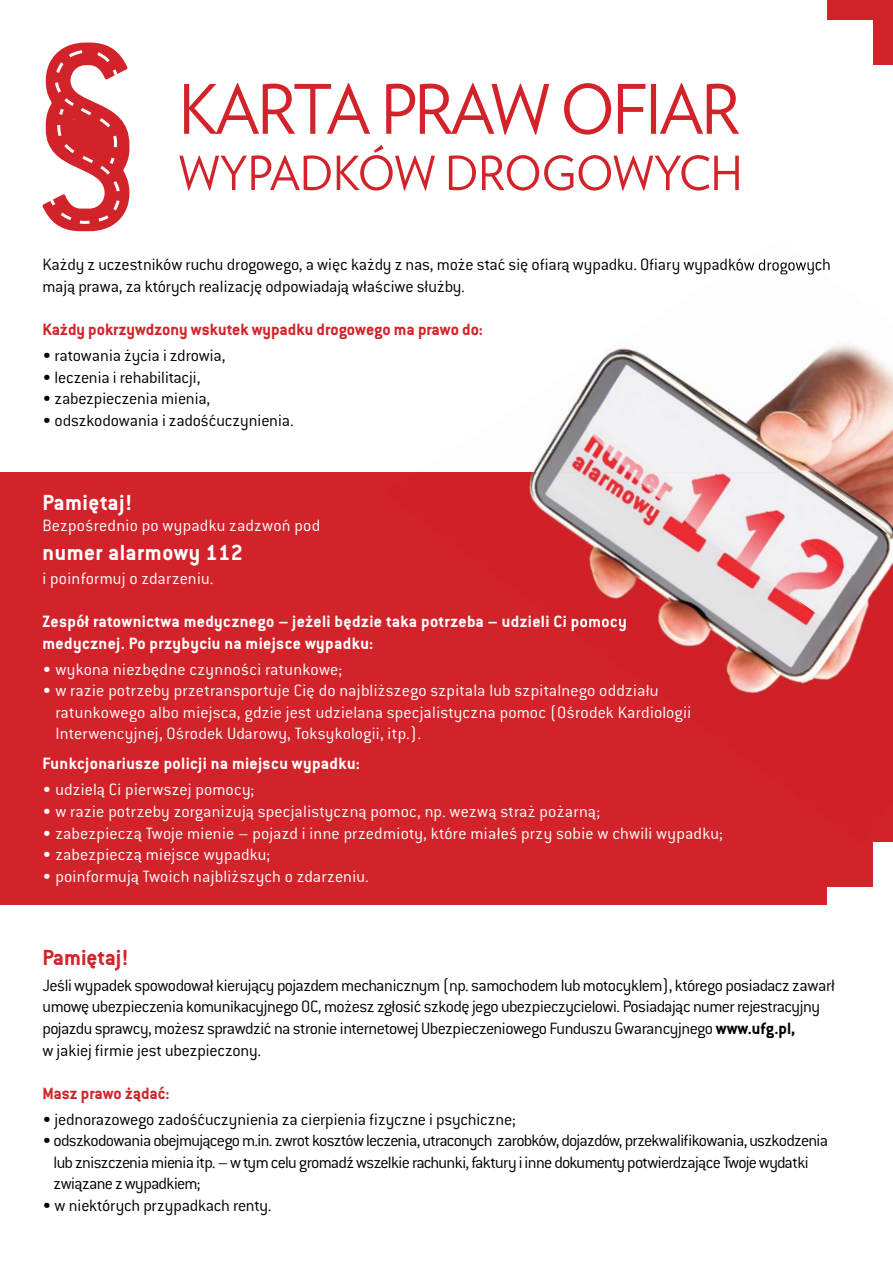
<style>
.page{position:relative;width:893px;height:1263px;background:#fff}
.page>*{position:absolute;margin:0;border:0;box-sizing:border-box;transform-origin:0 0}
.t1{font:700 24px "Conduit Pl";letter-spacing:.02em;color:#fff}
.t2{font:700 24px "Conduit Pl";color:#d2232a}
.t3{font:300 18px/21.6px "Conduit Pl";letter-spacing:-.02em;color:#000}
.t4{font:300 18px/21.6px "Conduit Pl";letter-spacing:.01em;color:#fff}
.t5{font:300 18px/21.6px "Conduit Pl";letter-spacing:-.04em;color:#000}
.t6{font:700 18px/21.6px "Conduit Pl";letter-spacing:.02em;color:#fff}
.t7{font:300 18px "Conduit Pl";color:#000}
.t8{font:700 18px "Conduit Pl";color:#d2232a}
.s1{font-weight:700}
</style>
<div class="page">
<svg style="left:179px;top:145px;width:560px;height:46px"></svg>
<svg style="left:184px;top:83px;width:555px;height:52px"></svg>
<svg style="left:43px;top:43px;width:86px;height:188px"></svg>
<div style="left:0;top:472px;width:893px;height:432px;background:#d2232a"></div>
<img style="left:572px;top:347px;width:202px;height:125px">
<img style="left:536px;top:407px;width:86px;height:65px">
<img style="left:687px;top:343px;width:206px;height:86px">
<img style="left:595px;top:435px;width:77px;height:37px">
<img style="left:774px;top:399px;width:119px;height:73px">
<img style="left:865px;top:390px;width:28px;height:59px">
<img style="left:729px;top:259px;width:91px;height:16px">
<img style="left:533px;top:472px;width:309px;height:224px">
<img style="left:623px;top:472px;width:247px;height:198px">
<img style="left:713px;top:472px;width:180px;height:132px">
<img style="left:803px;top:472px;width:90px;height:66px">
<img style="left:550px;top:615px;width:77px;height:16px">
<img style="left:645px;top:685px;width:14px;height:9px">
<img style="left:680px;top:706px;width:10px;height:11px">
<div style="left:873px;top:0;width:20px;height:65px;background:#d2232a"></div>
<div style="left:828px;top:0;width:65px;height:20px;background:#d2232a"></div>
<div style="left:873px;top:842px;width:20px;height:130px;background:#fff"></div>
<div style="left:828px;top:887px;width:65px;height:39px;background:#fff"></div>
<p class="t3" style="left:43px;top:253px;width:790px">Każdy z uczestników ruchu drogowego, a więc każdy z nas, może stać się ofiarą wypadku. Ofiary wypadków drogowych mają prawa, za których realizację odpowiadają właściwe służby.</p>
<p class="t8" style="left:43px;top:319px;width:442px">Każdy pokrzywdzony wskutek wypadku drogowego ma prawo do:</p>
<p class="t7" style="left:43px;top:345px;width:184px">• ratowania życia i zdrowia,</p>
<p class="t3" style="left:43px;top:366px;width:159px">• leczenia i rehabilitacji,</p>
<p class="t7" style="left:43px;top:388px;width:169px">• zabezpieczenia mienia,</p>
<p class="t7" style="left:43px;top:409px;width:253px">• odszkodowania i zadośćuczynienia.</p>
<h1 class="t1" style="left:43px;top:488px;width:92px">Pamiętaj!</h1>
<p class="t4" style="left:43px;top:514px;width:279px">Bezpośrednio po wypadku zadzwoń pod</p>
<h1 class="t1" style="left:43px;top:538px;width:202px">numer alarmowy 112</h1>
<p class="t4" style="left:43px;top:567px;width:173px">i poinformuj o zdarzeniu.</p>
<p class="t6" style="left:43px;top:610px;width:586px">Zespół ratownictwa medycznego – jeżeli będzie taka potrzeba – udzieli Ci pomocy medycznej. Po przybyciu na miejsce wypadku:</p>
<p class="t4" style="left:43px;top:658px;width:301px">• wykona niezbędne czynności ratunkowe;</p>
<p class="t4" style="left:55px;top:679px;width:637px;text-indent:-13px">• w razie potrzeby przetransportuje Cię do najbliższego szpitala lub szpitalnego oddziału ratunkowego albo miejsca, gdzie jest udzielana specjalistyczna pomoc (Ośrodek Kardiologii<br>Interwencyjnej, Ośrodek Udarowy, Toksykologii, itp.).</p>
<p class="t6" style="left:43px;top:752px;width:319px">Funkcjonariusze policji na miejscu wypadku:</p>
<p class="t4" style="left:43px;top:778px;width:213px">• udzielą Ci pierwszej pomocy;</p>
<p class="t4" style="left:43px;top:800px;width:559px">• w razie potrzeby zorganizują specjalistyczną pomoc, np. wezwą straż pożarną;</p>
<p class="t4" style="left:43px;top:821px;width:682px">• zabezpieczą Twoje mienie – pojazd i inne przedmioty, które miałeś przy sobie w chwili wypadku;</p>
<p class="t4" style="left:43px;top:843px;width:229px">• zabezpieczą miejsce wypadku;</p>
<p class="t4" style="left:43px;top:865px;width:328px">• poinformują Twoich najbliższych o zdarzeniu.</p>
<h1 class="t2" style="left:43px;top:943px;width:88px">Pamiętaj!</h1>
<p class="t3" style="left:43px;top:974px;width:794px">Jeśli wypadek spowodował kierujący pojazdem mechanicznym (np. samochodem lub motocyklem), którego posiadacz zawarł umowę ubezpieczenia komunikacyjnego OC, możesz zgłosić szkodę jego ubezpieczycielowi. Posiadając numer rejestracyjny pojazdu sprawcy, możesz sprawdzić na stronie internetowej Ubezpieczeniowego Funduszu Gwarancyjnego <span class="s1">www.ufg.pl,<br></span>w jakiej firmie jest ubezpieczony.</p>
<p class="t8" style="left:43px;top:1082px;width:129px">Masz prawo żądać:</p>
<p class="t3" style="left:43px;top:1107px;width:475px">• jednorazowego zadośćuczynienia za cierpienia fizyczne i psychiczne;</p>
<p class="t5" style="left:54px;top:1129px;width:776px;text-indent:-11px">• odszkodowania obejmującego m.in. zwrot kosztów leczenia, utraconych zarobków, dojazdów, przekwalifikowania, uszkodzenia lub zniszczenia mienia itp. – w tym celu gromadź wszelkie rachunki, faktury i inne dokumenty potwierdzające Twoje wydatki związane z wypadkiem;</p>
<p class="t3" style="left:43px;top:1194px;width:230px">• w niektórych przypadkach renty.</p>
</div>
